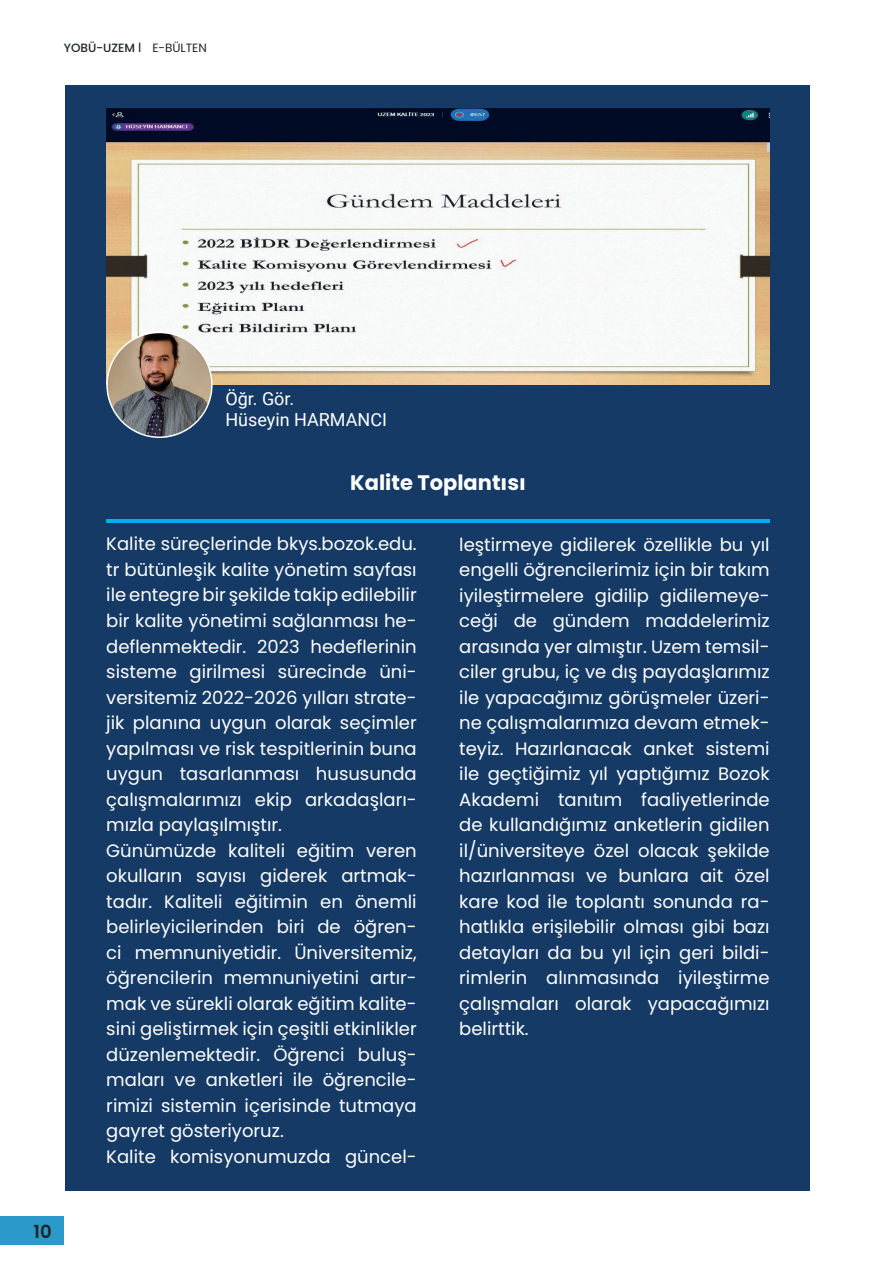
<style>
.page{position:relative;width:893px;height:1263px;background:#fff}
.page>*{position:absolute;margin:0;border:0;box-sizing:border-box;transform-origin:0 0}
.t1{font:700 21px "Poppins";color:#fff}
.t2{font:18px/25.5px "Poppins";color:#fff}
.t3{font:18px/21.6px "Roboto";color:#fff}
.t4{font:600 18px "Poppins";color:#1b2528}
.t5{font:500 12px "Poppins";color:#1b2629}
.s1{font-weight:400;font-size:13.5px}
.s2{font-weight:400}
</style>
<div class="page">
<div style="left:0;top:1216px;width:64px;height:29px;background:#2b99ca"></div>
<div style="left:66px;top:85px;width:744px;height:1106px;background:#143a65"></div>
<hr style="left:106px;top:519px;width:664px;height:4px;background:#00aeef">
<img style="left:106px;top:108px;width:664px;height:277px">
<img style="left:107px;top:332px;width:105px;height:105px;border-radius:52px">
<div style="left:106px;top:332px;width:107px;height:106px;border:2px solid #fff;border-radius:50%"></div>
<p class="t5" style="left:64px;top:41px;width:145px">YOBÜ-UZEM <span class="s1">I</span> <span class="s2">E-BÜLTEN</span></p>
<p class="t4" style="left:34px;top:1221px;width:20px">10</p>
<p class="t3" style="left:225px;top:387px;width:163px">Öğr. Gör.<br>Hüseyin HARMANCI</p>
<p class="t1" style="left:350px;top:470px;width:177px">Kalite Toplantısı</p>
<p class="t2" style="left:106px;top:531px;width:312px">Kalite süreçlerinde bkys.bozok.edu. tr bütünleşik kalite yönetim sayfası ile entegre bir şekilde takip edilebilir bir kalite yönetimi sağlanması he&shy;deflenmektedir. 2023 hedeflerinin sisteme girilmesi sürecinde üni&shy;versitemiz 2022-2026 yılları strate&shy;jik planına uygun olarak seçimler yapılması ve risk tespitlerinin buna uygun tasarlanması hususunda çalışmalarımızı ekip arkadaşları&shy;mızla paylaşılmıştır.<br>Günümüzde kaliteli eğitim veren okulların sayısı giderek artmak&shy;tadır. Kaliteli eğitimin en önemli belirleyicilerinden biri de öğren&shy;ci memnuniyetidir. Üniversitemiz, öğrencilerin memnuniyetini artır&shy;mak ve sürekli olarak eğitim kalite&shy;sini geliştirmek için çeşitli etkinlikler düzenlemektedir. Öğrenci buluş&shy;maları ve anketleri ile öğrencile&shy;rimizi sistemin içerisinde tutmaya gayret gösteriyoruz.<br>Kalite komisyonumuzda güncel-</p>
<p class="t2" style="left:459px;top:532px;width:312px;text-align:justify">leştirmeye gidilerek özellikle bu yıl engelli öğrencilerimiz için bir takım iyileştirmelere gidilip gidilemeye&shy;ceği de gündem maddelerimiz arasında yer almıştır. Uzem temsil&shy;ciler grubu, iç ve dış paydaşlarımız ile yapacağımız görüşmeler üzeri&shy;ne çalışmalarımıza devam etmek&shy;teyiz. Hazırlanacak anket sistemi ile geçtiğimiz yıl yaptığımız Bozok Akademi tanıtım faaliyetlerinde de kullandığımız anketlerin gidilen il/üniversiteye özel olacak şekilde hazırlanması ve bunlara ait özel kare kod ile toplantı sonunda ra&shy;hatlıkla erişilebilir olması gibi bazı detayları da bu yıl için geri bildi&shy;rimlerin alınmasında iyileştirme çalışmaları olarak yapacağımızı belirttik.</p>
</div>
